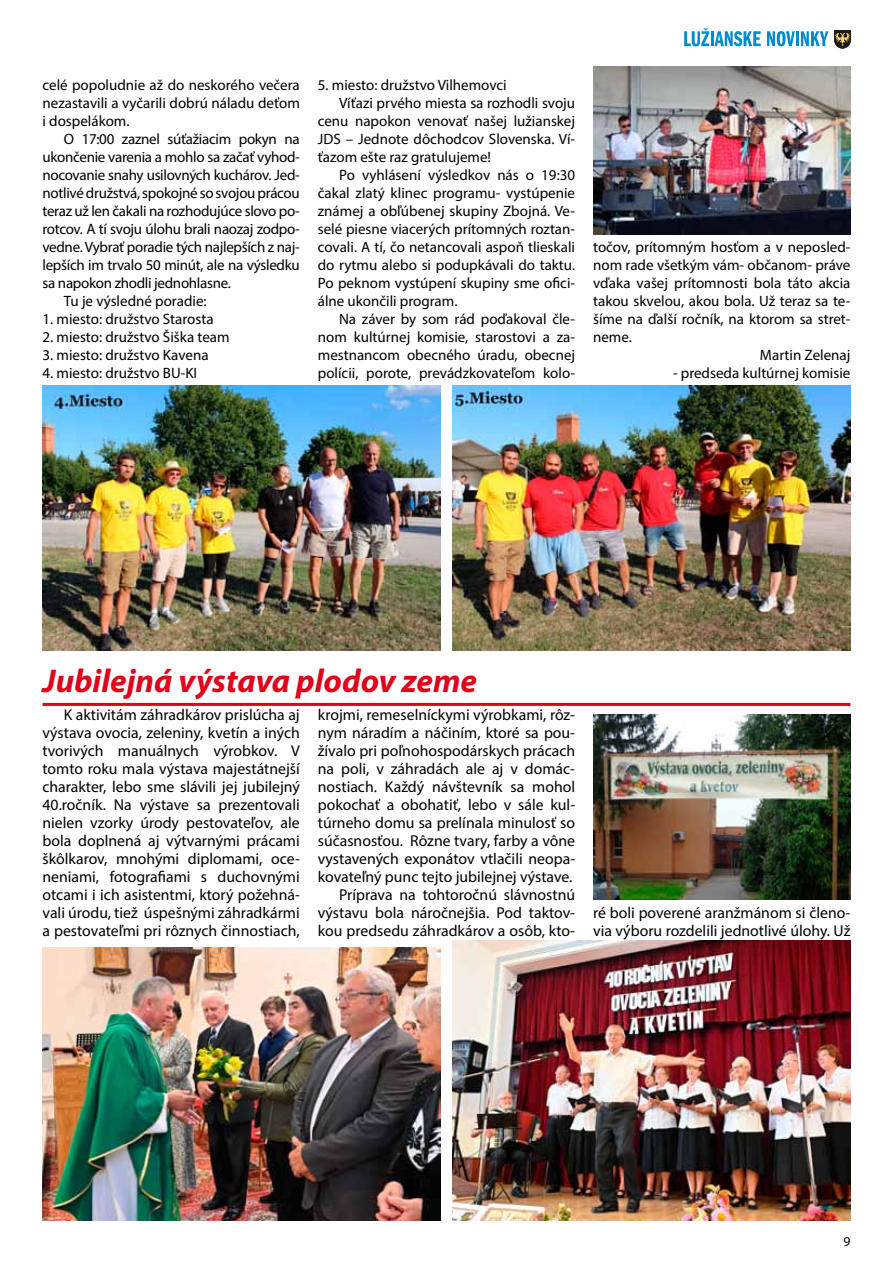
<style>
.page{position:relative;width:893px;height:1263px;background:#fff}
.page>*{position:absolute;margin:0;border:0;box-sizing:border-box;transform-origin:0 0}
.t1{font:italic 700 33px "Myriad Pro";color:#e2001a}
.t2{font:15.75px/18px "Myriad Pro";color:#000;text-align:justify}
.t3{font:15px/18px "Myriad Pro";color:#000;text-align:justify}
.t4{font:15px "Myriad Pro";letter-spacing:-.02em;color:#000}
.t5{font:13.5px "Myriad Pro";color:#000}
</style>
<div class="page">
<svg style="left:767px;top:31px;width:28px;height:15px"></svg>
<hr style="left:796px;top:31px;width:3px;height:15px;background:#008bd0">
<svg style="left:801px;top:31px;width:27px;height:15px"></svg>
<svg style="left:834px;top:30px;width:17px;height:18px"></svg>
<svg style="left:684px;top:28px;width:77px;height:18px"></svg>
<img style="left:43px;top:385px;width:397px;height:265px">
<img style="left:453px;top:385px;width:397px;height:265px">
<img style="left:593px;top:67px;width:257px;height:167px">
<hr style="left:43px;top:703px;width:807px;height:3px;background:#e2001a">
<img style="left:453px;top:941px;width:397px;height:279px">
<img style="left:593px;top:715px;width:257px;height:184px">
<img style="left:43px;top:947px;width:397px;height:273px">
<p class="t3" style="left:43px;top:76px;width:259px">celé popoludnie až do neskorého večera nezastavili a vyčarili dobrú náladu deťom i dospelákom.</p>
<p class="t4" style="left:64px;top:130px;width:238px">O 17:00 zaznel súťažiacim pokyn na</p>
<p class="t4" style="left:43px;top:148px;width:259px">ukončenie varenia a mohlo sa začať vyhod-</p>
<p class="t4" style="left:43px;top:166px;width:259px">nocovanie snahy usilovných kuchárov. Jed-</p>
<p class="t4" style="left:43px;top:184px;width:259px">notlivé družstvá, spokojné so svojou prácou</p>
<p class="t4" style="left:43px;top:202px;width:259px">teraz už len čakali na rozhodujúce slovo po-</p>
<p class="t4" style="left:43px;top:220px;width:259px">rotcov. A tí svoju úlohu brali naozaj zodpo-</p>
<p class="t4" style="left:43px;top:238px;width:259px">vedne. Vybrať poradie tých najlepších z naj-</p>
<p class="t4" style="left:43px;top:256px;width:259px">lepších im trvalo 50 minút, ale na výsledku</p>
<p class="t4" style="left:43px;top:274px;width:190px">sa napokon zhodli jednohlasne.</p>
<p class="t3" style="left:64px;top:292px;width:144px">Tu je výsledné poradie:</p>
<p class="t3" style="left:43px;top:310px;width:173px">1. miesto: družstvo Starosta</p>
<p class="t3" style="left:43px;top:328px;width:189px">2. miesto: družstvo Šiška team</p>
<p class="t3" style="left:43px;top:346px;width:168px">3. miesto: družstvo Kavena</p>
<p class="t3" style="left:43px;top:364px;width:156px">4. miesto: družstvo BU-KI</p>
<p class="t3" style="left:318px;top:76px;width:190px">5. miesto: družstvo Vilhemovci</p>
<p class="t3" style="left:339px;top:94px;width:238px">Víťazi prvého miesta sa rozhodli svoju</p>
<p class="t3" style="left:318px;top:112px;width:259px">cenu napokon venovať našej lužianskej</p>
<p class="t3" style="left:318px;top:130px;width:259px">JDS – Jednote dôchodcov Slovenska. Ví-</p>
<p class="t3" style="left:318px;top:148px;width:175px">ťazom ešte raz gratulujeme!</p>
<p class="t3" style="left:339px;top:166px;width:238px">Po vyhlásení výsledkov nás o 19:30</p>
<p class="t3" style="left:318px;top:184px;width:259px">čakal zlatý klinec programu- vystúpenie</p>
<p class="t3" style="left:318px;top:202px;width:259px">známej a obľúbenej skupiny Zbojná. Ve-</p>
<p class="t3" style="left:318px;top:220px;width:259px">selé piesne viacerých prítomných roztan-</p>
<p class="t3" style="left:318px;top:238px;width:259px">covali. A tí, čo netancovali aspoň tlieskali</p>
<p class="t3" style="left:318px;top:256px;width:259px">do rytmu alebo si podupkávali do taktu.</p>
<p class="t3" style="left:318px;top:274px;width:259px">Po peknom vystúpení skupiny sme ofici-</p>
<p class="t3" style="left:318px;top:292px;width:141px">álne ukončili program.</p>
<p class="t3" style="left:339px;top:310px;width:238px">Na záver by som rád poďakoval čle-</p>
<p class="t3" style="left:318px;top:328px;width:259px">nom kultúrnej komisie, starostovi a za-</p>
<p class="t3" style="left:318px;top:346px;width:259px">mestnancom obecného úradu, obecnej</p>
<p class="t3" style="left:318px;top:364px;width:259px">polícii, porote, prevádzkovateľom kolo-</p>
<p class="t3" style="left:593px;top:238px;width:259px">točov, prítomným hosťom a v neposled-</p>
<p class="t3" style="left:593px;top:256px;width:259px">nom rade všetkým vám- občanom- práve</p>
<p class="t3" style="left:593px;top:274px;width:259px">vďaka vašej prítomnosti bola táto akcia</p>
<p class="t3" style="left:593px;top:292px;width:259px">takou skvelou, akou bola. Už teraz sa te-</p>
<p class="t3" style="left:593px;top:310px;width:259px">šíme na ďalší ročník, na ktorom sa stret-</p>
<p class="t3" style="left:593px;top:328px;width:40px">neme.</p>
<p class="t3" style="left:760px;top:346px;width:92px">Martin Zelenaj</p>
<p class="t3" style="left:673px;top:364px;width:179px">- predseda kultúrnej komisie</p>
<h1 class="t1" style="left:43px;top:659px;width:436px">Jubilejná výstava plodov zeme</h1>
<p class="t2" style="left:43px;top:705px;width:259px;text-indent:21px">K aktivitám záhradkárov prislúcha aj výstava ovocia, zeleniny, kvetín a iných tvorivých manuálnych výrobkov. V tomto roku mala výstava majestátnejší charakter, lebo sme slávili jej jubilejný 40.ročník. Na výstave sa prezentovali nielen vzorky úrody pestovateľov, ale bola doplnená aj výtvarnými prácami škôlkarov, mnohými diplomami, oce&shy;neniami, fotografiami s duchovnými otcami i ich asistentmi, ktorý požehná&shy;vali úrodu, tiež úspešnými záhradkármi a pestovateľmi pri rôznych činnostiach,</p>
<p class="t2" style="left:318px;top:706px;width:259px;text-align:right">krojmi, remeselníckymi výrobkami, rôz&shy;nym náradím a náčiním, ktoré sa pou&shy;žívalo pri poľnohospodárskych prácach na poli, v záhradách ale aj v domác&shy;nostiach. Každý návštevník sa mohol pokochať a obohatiť, lebo v sále kul&shy;túrneho domu sa prelínala minulosť so súčasnosťou. Rôzne tvary, farby a vône vystavených exponátov vtlačili neopa&shy;kovateľný punc tejto jubilejnej výstave.<br>Príprava na tohtoročnú slávnostnú výstavu bola náročnejšia. Pod taktov&shy;kou predsedu záhradkárov a osôb, kto-</p>
<p class="t2" style="left:593px;top:904px;width:259px">ré boli poverené aranžmánom si členo&shy;via výboru rozdelili jednotlivé úlohy. Už</p>
<p class="t5" style="left:843px;top:1233px;width:8px">9</p>
</div>
